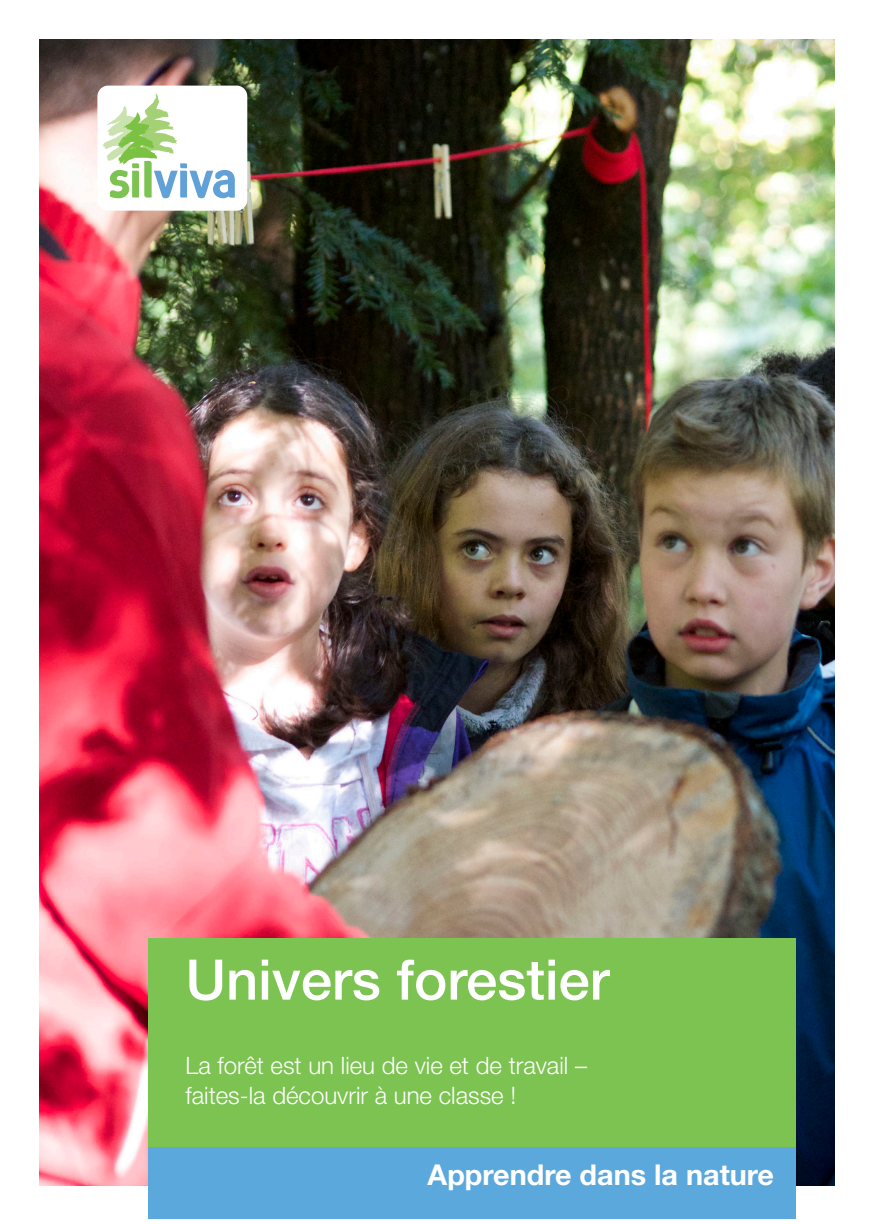
<style>
.page{position:relative;width:874px;height:1225px;background:#fff}
.page>*{position:absolute;margin:0;border:0;box-sizing:border-box;transform-origin:0 0}
.t1{font:500 56px "Helvetica Neue LT Std";color:#fff}
.t2{font:700 28.8px "Helvetica Neue LT Std";color:#fff}
.t3{font:300 24px/30px "Helvetica Neue LT Std";color:#fff}
</style>
<div class="page">
<img style="left:40px;top:40px;width:793px;height:1145px">
<div style="left:97px;top:86px;width:150px;height:125px;background:#fff;border-radius:11px"></div>
<svg style="left:103px;top:93px;width:132px;height:105px"></svg>
<div style="left:148px;top:938px;width:647px;height:269px;background:#7cc352"></div>
<div style="left:148px;top:1147px;width:647px;height:72px;background:#5ba8dc"></div>
<h1 class="t1" style="left:185px;top:946px;width:425px">Univers forestier</h1>
<p class="t3" style="left:185px;top:1049px;width:403px">La forêt est un lieu de vie et de travail – faites-la découvrir à une classe !</p>
<p class="t2" style="left:427px;top:1156px;width:348px">Apprendre dans la nature</p>
</div>
